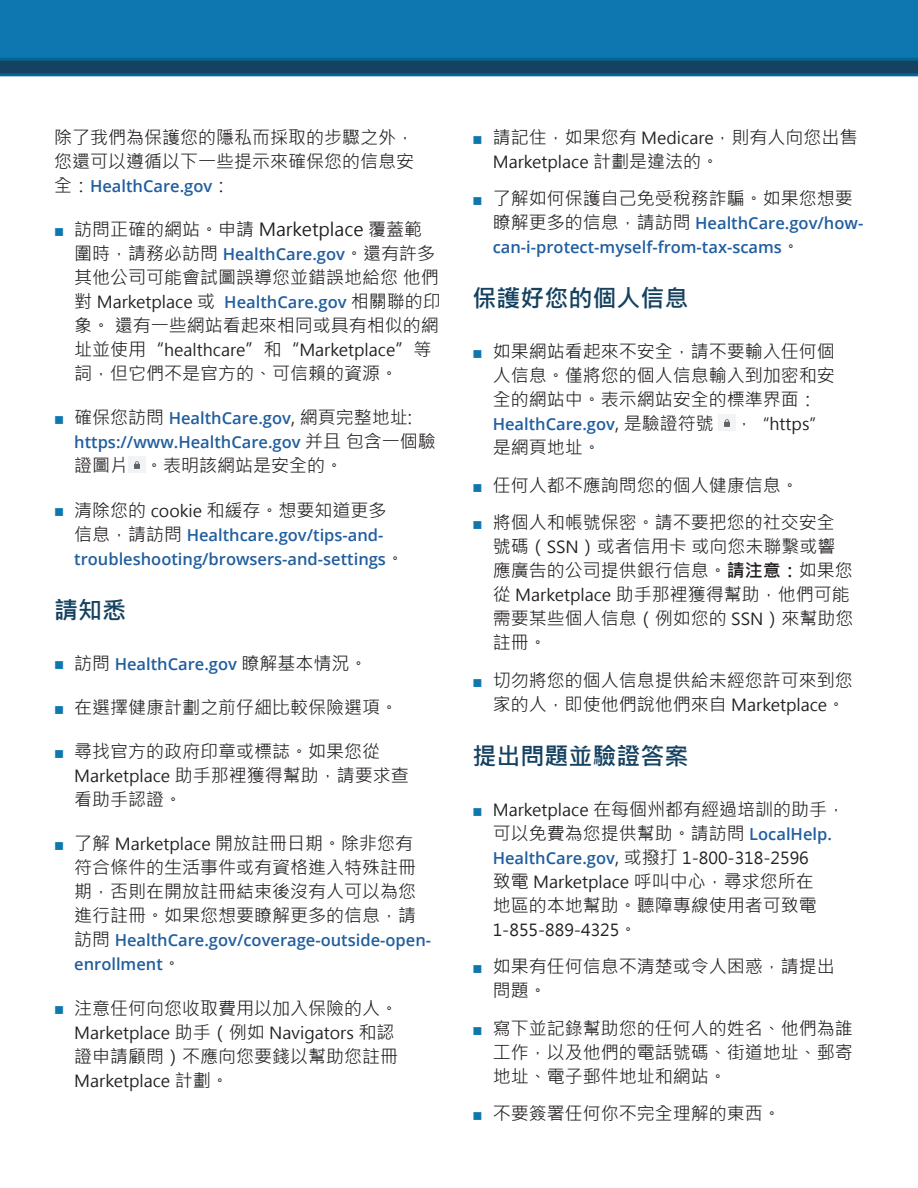
<style>
.page{position:relative;width:918px;height:1188px;background:#fff}
.page>*{position:absolute;margin:0;border:0;box-sizing:border-box;transform-origin:0 0}
.H3{font:700 24px "Microsoft Jheng Hei";color:#154260}
.text_bullet{font:18px/24px "Microsoft Jheng Hei";color:#231f20}
.text_no_indent{font:18px/24px "Microsoft Jheng Hei";color:#231f20}
.text_bullet-2{font:600 16.5px/24px "Open Sans";color:#215e9f}
.text_bullet-3{font:16.5px "Microsoft Jheng Hei";color:#231f20}
.text_no_indent-2{font:600 16.5px "Open Sans";color:#215e9f}
.s1{font-family:"Microsoft Jheng Hei";font-weight:400;font-size:18px;color:#231f20}
.s2{color:#0e77af}
.s3{font-family:"Microsoft Jheng Hei";font-weight:400;color:#231f20}
.s4{font-size:18px}
.s5{font-size:16.5px}
.s6{font-weight:700}
.s7{font-family:"Open Sans";font-weight:600;font-size:16.5px;color:#215e9f}
</style>
<div class="page">
<div style="left:0;top:0;width:918px;height:70px;background:#0e77af"></div>
<svg style="left:0;top:58px;width:918px;height:18px;background:#0f4d6e"></svg>
<img style="left:128px;top:456px;width:17px;height:16px">
<img style="left:718px;top:414px;width:17px;height:16px">
<p class="text_no_indent" style="left:54px;top:125px;width:361px">除了我們為保護您的隱私而採取的步驟之外，您還可以遵循以下一些提示來確保您的信息安</p>
<p class="text_no_indent-2" style="left:54px;top:175px;width:178px"><span class="s1">全：</span>HealthCare.gov<span class="s1">：</span></p>
<p class="text_bullet" style="left:54px;top:218px;width:370px"><span class="s2">■</span> 訪問正確的網站。申請 Marketplace 覆蓋範</p>
<p class="text_bullet-2" style="left:74px;top:242px;width:362px"><span class="s1">圍時，請務必訪問</span> HealthCare.gov<span class="s1">。還有許多</span></p>
<p class="text_bullet" style="left:74px;top:266px;width:366px">其他公司可能會試圖誤導您並錯誤地給您 他們</p>
<p class="text_bullet-2" style="left:74px;top:290px;width:368px"><span class="s1">對</span> <span class="s3">Marketplace</span> <span class="s1">或</span> HealthCare.gov <span class="s1">相關聯的印</span></p>
<p class="text_bullet" style="left:74px;top:314px;width:366px">象。 還有一些網站看起來相同或具有相似的網</p>
<p class="text_bullet-3" style="left:74px;top:340px;width:359px"><span class="s4">址並使用“</span>healthcare<span class="s4">”和“</span>Marketplace<span class="s4">”等</span></p>
<p class="text_bullet" style="left:74px;top:362px;width:325px">詞，但它們不是官方的、可信賴的資源。</p>
<p class="text_bullet-2" style="left:74px;top:406px;width:363px;text-indent:-20px"><span class="s2">■</span> <span class="s1">確保您訪問</span> HealthCare.gov<span class="s1">, 網頁完整地址: </span>https://www.HealthCare.gov <span class="s1">并且 包含一個驗</span></p>
<p class="text_bullet" style="left:74px;top:454px;width:270px">證圖片 。表明該網站是安全的。</p>
<p class="text_bullet" style="left:54px;top:498px;width:334px"><span class="s2">■</span> 清除您的 <span class="s5">cookie</span> 和緩存。想要知道更多</p>
<p class="text_bullet-2" style="left:74px;top:522px;width:331px"><span class="s1">信息，請訪問</span> Healthcare.gov/tips-and&shy;troubleshooting/browsers-and-settings<span class="s1">。</span></p>
<h2 class="H3" style="left:54px;top:595px;width:73px">請知悉</h2>
<p class="text_bullet-2" style="left:54px;top:651px;width:315px"><span class="s2">■</span> <span class="s1">訪問</span> HealthCare.gov <span class="s1">瞭解基本情況。</span></p>
<p class="text_bullet" style="left:54px;top:695px;width:346px"><span class="s2">■</span> 在選擇健康計劃之前仔細比較保險選項。</p>
<p class="text_bullet" style="left:74px;top:740px;width:336px;text-indent:-20px"><span class="s2">■</span> 尋找官方的政府印章或標誌。如果您從<br><span class="s5">Marketplace</span> 助手那裡獲得幫助，請要求查看助手認證。</p>
<p class="text_bullet" style="left:74px;top:832px;width:343px;text-indent:-20px"><span class="s2">■</span> 了解 <span class="s5">Marketplace</span> 開放註冊日期。除非您有符合條件的生活事件或有資格進入特殊註冊期，否則在開放註冊結束後沒有人可以為您進行註冊。如果您想要瞭解更多的信息，請</p>
<p class="text_bullet-2" style="left:74px;top:928px;width:358px"><span class="s1">訪問</span> HealthCare.gov/coverage-outside-open&shy;enrollment<span class="s1">。</span></p>
<p class="text_bullet" style="left:54px;top:996px;width:346px"><span class="s2">■</span> 注意任何向您收取費用以加入保險的人。</p>
<p class="text_bullet-3" style="left:74px;top:1022px;width:322px">Marketplace <span class="s4">助手（例如</span> Navigators <span class="s4">和認</span></p>
<p class="text_bullet" style="left:74px;top:1044px;width:325px">證申請顧問）不應向您要錢以幫助您註冊</p>
<p class="text_bullet-3" style="left:74px;top:1070px;width:156px">Marketplace <span class="s4">計劃。</span></p>
<p class="text_bullet" style="left:472px;top:125px;width:387px"><span class="s2">■</span> 請記住，如果您有 <span class="s5">Medicare</span>，則有人向您出售</p>
<p class="text_bullet-3" style="left:493px;top:152px;width:228px">Marketplace <span class="s4">計劃是違法的。</span></p>
<p class="text_bullet" style="left:472px;top:187px;width:382px"><span class="s2">■</span> 了解如何保護自己免受稅務詐騙。如果您想要</p>
<p class="text_bullet-2" style="left:493px;top:211px;width:372px"><span class="s1">瞭解更多的信息，請訪問</span> HealthCare.gov/how&shy;can-i-protect-myself-from-tax-scams<span class="s1">。</span></p>
<h2 class="H3" style="left:472px;top:284px;width:217px">保護好您的個人信息</h2>
<p class="text_bullet" style="left:493px;top:340px;width:343px;text-align:justify;text-indent:-20px"><span class="s2">■</span> 如果網站看起來不安全，請不要輸入任何個人信息。僅將您的個人信息輸入到加密和安全的網站中。表示網站安全的標準界面：</p>
<p class="text_bullet-2" style="left:493px;top:412px;width:335px">HealthCare.gov<span class="s1">, 是驗證符號 ，</span><span class="s3">“https”</span></p>
<p class="text_bullet" style="left:493px;top:436px;width:109px">是網頁地址。</p>
<p class="text_bullet" style="left:472px;top:473px;width:328px"><span class="s2">■</span> 任何人都不應詢問您的個人健康信息。</p>
<p class="text_bullet" style="left:493px;top:511px;width:362px;text-indent:-20px"><span class="s2">■</span> 將個人和帳號保密。請不要把您的社交安全號碼（<span class="s5">SSN</span>）或者信用卡 或向您未聯繫或響應廣告的公司提供銀行信息。<span class="s6">請注意：</span>如果您從 <span class="s5">Marketplace</span> 助手那裡獲得幫助，他們可能需要某些個人信息（例如您的 <span class="s5">SSN</span>）來幫助您註冊。</p>
<p class="text_bullet" style="left:493px;top:668px;width:361px;text-indent:-20px"><span class="s2">■</span> 切勿將您的個人信息提供給未經您許可來到您家的人，即使他們說他們來自 <span class="s5">Marketplace</span>。</p>
<h2 class="H3" style="left:472px;top:741px;width:217px">提出問題並驗證答案</h2>
<p class="text_bullet" style="left:472px;top:797px;width:374px;text-align:center"><span class="s2">■</span> <span class="s5">Marketplace</span> 在每個州都有經過培訓的助手，可以免費為您提供幫助。請訪問 <span class="s7">LocalHelp.</span></p>
<p class="text_bullet-2" style="left:493px;top:846px;width:318px">HealthCare.gov<span class="s1">, 或撥打</span> <span class="s3">1-800-318-2596</span></p>
<p class="text_bullet" style="left:493px;top:869px;width:325px">致電 <span class="s5">Marketplace</span> 呼叫中心，尋求您所在地區的本地幫助。聽障專線使用者可致電</p>
<p class="text_bullet-3" style="left:493px;top:920px;width:146px">1-855-889-4325<span class="s4">。</span></p>
<p class="text_bullet" style="left:493px;top:955px;width:343px;text-indent:-20px"><span class="s2">■</span> 如果有任何信息不清楚或令人困惑，請提出問題。</p>
<p class="text_bullet" style="left:493px;top:1016px;width:361px;text-align:justify;text-indent:-20px"><span class="s2">■</span> 寫下並記錄幫助您的任何人的姓名、他們為誰工作，以及他們的電話號碼、街道地址、郵寄地址、電子郵件地址和網站。</p>
<p class="text_bullet" style="left:472px;top:1102px;width:310px"><span class="s2">■</span> 不要簽署任何你不完全理解的東西。</p>
</div>
